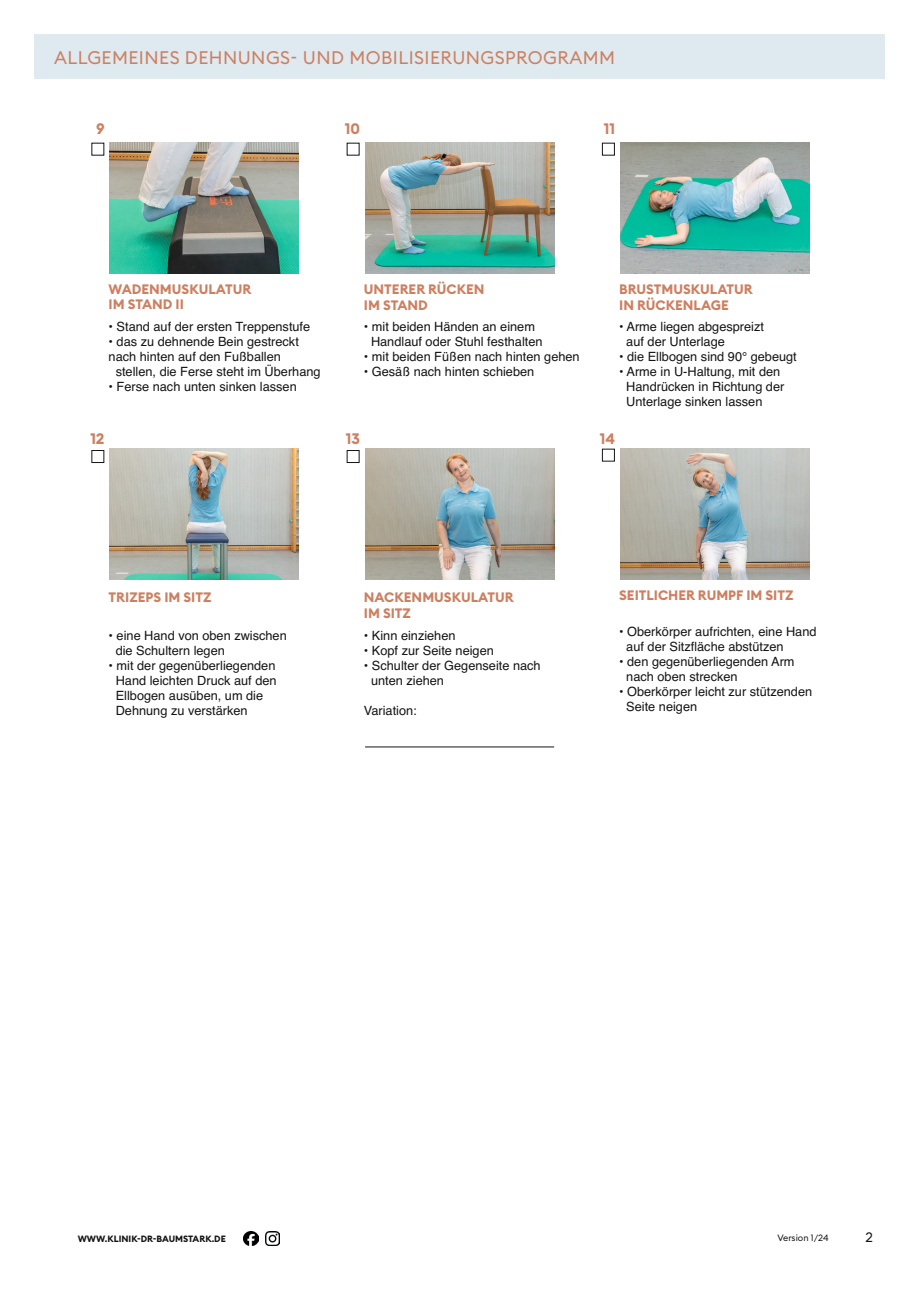
<style>
.page{position:relative;width:919px;height:1289px;background:#fff}
.page>*{position:absolute;margin:0;border:0;box-sizing:border-box;transform-origin:0 0}
._01_Bold_28pt{font:18px "Euclid Square";letter-spacing:.025em;color:#cd8060}
.t1{font:700 15px "Euclid Square";color:#cd8060}
.t2{font:700 13.5px "Euclid Square";color:#cd8060}
.t3{font:13.5px "Euclid Square";color:#131413}
.t4{font:12.75px/15px "Helvetica";color:#131413}
.t5{font:700 9px "Euclid Square";color:#131413}
.t6{font:9px "Euclid Square";color:#131413}
</style>
<div class="page">
<div style="left:34px;top:34px;width:850px;height:45px;background:#dfe9f0"></div>
<img style="left:265px;top:1231px;width:14px;height:14px">
<img style="left:244px;top:1231px;width:14px;height:14px">
<hr style="left:365px;top:746px;width:189px;height:1px;background:#131413">
<img style="left:110px;top:143px;width:189px;height:130px">
<img style="left:110px;top:449px;width:189px;height:130px">
<img style="left:365px;top:143px;width:189px;height:130px">
<img style="left:365px;top:449px;width:189px;height:130px">
<img style="left:620px;top:143px;width:189px;height:130px">
<div style="left:91px;top:450px;width:13px;height:13px;border:1px solid #131413"></div>
<div style="left:347px;top:450px;width:12px;height:13px;border:1px solid #131413"></div>
<img style="left:620px;top:449px;width:189px;height:130px">
<p class="_01_Bold_28pt" style="left:54px;top:46px;width:562px">ALLGEMEINES DEHNUNGS- UND MOBILISIERUNGSPROGRAMM</p>
<p class="t1" style="left:96px;top:119px;width:10px">9</p>
<p class="t1" style="left:345px;top:119px;width:17px">10</p>
<p class="t1" style="left:604px;top:119px;width:13px">11</p>
<p class="t2" style="left:109px;top:281px;width:144px">WADENMUSKULATUR</p>
<p class="t2" style="left:109px;top:296px;width:77px">IM STAND II</p>
<p class="t2" style="left:364px;top:281px;width:122px">UNTERER RÜCKEN</p>
<p class="t2" style="left:364px;top:297px;width:65px">IM STAND</p>
<p class="t2" style="left:619px;top:281px;width:135px">BRUSTMUSKULATUR</p>
<p class="t2" style="left:619px;top:297px;width:111px">IN RÜCKENLAGE</p>
<p class="t4" style="left:109px;top:319px;width:203px">• Stand auf der ersten Treppenstufe</p>
<p class="t4" style="left:109px;top:334px;width:192px">• das zu dehnende Bein gestreckt nach hinten auf den Fußballen</p>
<p class="t4" style="left:116px;top:364px;width:206px">stellen, die Ferse steht im Überhang</p>
<p class="t4" style="left:109px;top:379px;width:190px">• Ferse nach unten sinken lassen</p>
<p class="t4" style="left:364px;top:319px;width:180px;text-align:center">• mit beiden Händen an einem<br>Handlauf oder Stuhl festhalten</p>
<p class="t4" style="left:364px;top:349px;width:217px">• mit beiden Füßen nach hinten gehen</p>
<p class="t4" style="left:364px;top:364px;width:172px">• Gesäß nach hinten schieben</p>
<p class="t4" style="left:619px;top:319px;width:146px">• Arme liegen abgespreizt</p>
<p class="t4" style="left:626px;top:334px;width:100px">auf der Unterlage</p>
<p class="t4" style="left:619px;top:349px;width:179px">• die Ellbogen sind 90° gebeugt</p>
<p class="t4" style="left:619px;top:364px;width:163px">• Arme in U-Haltung, mit den</p>
<p class="t4" style="left:626px;top:379px;width:160px">Handrücken in Richtung der<br>Unterlage sinken lassen</p>
<p class="t1" style="left:90px;top:429px;width:16px">12</p>
<p class="t1" style="left:346px;top:429px;width:16px">13</p>
<p class="t1" style="left:600px;top:429px;width:17px">14</p>
<p class="t2" style="left:109px;top:588px;width:104px">TRIZEPS IM SITZ</p>
<p class="t4" style="left:109px;top:628px;width:180px">• eine Hand von oben zwischen</p>
<p class="t4" style="left:116px;top:643px;width:111px">die Schultern legen</p>
<p class="t4" style="left:109px;top:658px;width:169px;text-align:center">• mit der gegenüberliegenden<br>Hand leichten Druck auf den</p>
<p class="t4" style="left:116px;top:688px;width:149px">Ellbogen ausüben, um die</p>
<p class="t4" style="left:116px;top:703px;width:133px">Dehnung zu verstärken</p>
<p class="t2" style="left:364px;top:588px;width:151px">NACKENMUSKULATUR</p>
<p class="t2" style="left:364px;top:604px;width:49px">IM SITZ</p>
<p class="t4" style="left:364px;top:628px;width:93px">• Kinn einziehen</p>
<p class="t4" style="left:364px;top:643px;width:131px">• Kopf zur Seite neigen</p>
<p class="t4" style="left:364px;top:658px;width:178px">• Schulter der Gegenseite nach</p>
<p class="t4" style="left:371px;top:673px;width:75px">unten ziehen</p>
<p class="t4" style="left:364px;top:703px;width:54px">Variation:</p>
<p class="t2" style="left:619px;top:587px;width:176px">SEITLICHER RUMPF IM SITZ</p>
<p class="t4" style="left:626px;top:624px;width:192px;text-indent:-7px">• Oberkörper aufrichten, eine Hand auf der Sitzfläche abstützen</p>
<p class="t4" style="left:626px;top:654px;width:170px;text-indent:-7px">• den gegenüberliegenden Arm nach oben strecken</p>
<p class="t4" style="left:626px;top:684px;width:187px;text-indent:-7px">• Oberkörper leicht zur stützenden<br>Seite neigen</p>
<p class="t5" style="left:78px;top:1232px;width:150px">WWW.KLINIK-DR-BAUMSTARK.DE</p>
<p class="t6" style="left:777px;top:1231px;width:53px">Version 1/24</p>
<p class="t3" style="left:865px;top:1227px;width:9px">2</p>
</div>
